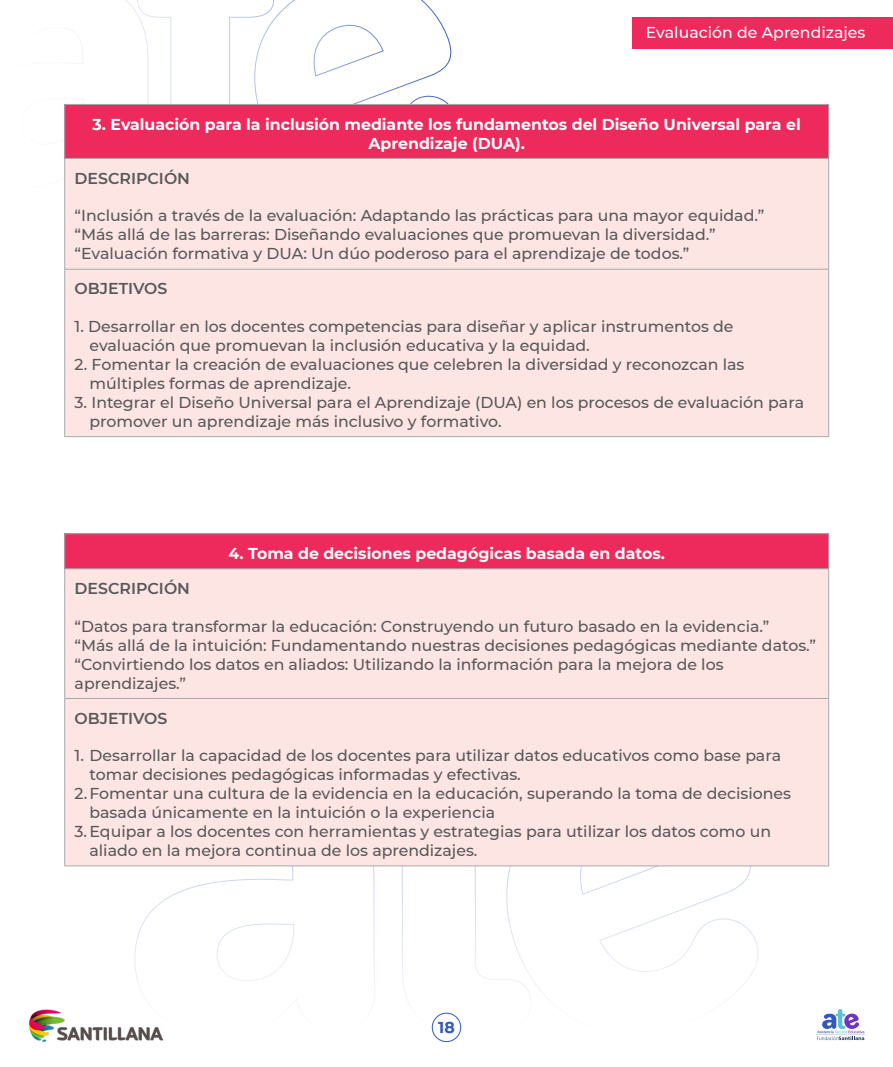
<style>
.page{position:relative;width:893px;height:1067px;background:#fff}
.page>*{position:absolute;margin:0;border:0;box-sizing:border-box;transform-origin:0 0}
.t1{font:500 15.75px/18.9px "Montserrat";color:#57585a}
.t2{font:700 15.75px/18.9px "Montserrat";color:#fff;text-align:center}
.t3{font:600 15.75px "Montserrat";color:#57585a}
.t4{font:500 15.75px "Montserrat";color:#fff}
.t5{font:700 15.75px "Montserrat";color:#3057c2}
</style>
<div class="page">
<svg style="left:134px;top:866px;width:226px;height:135px"></svg>
<svg style="left:531px;top:866px;width:230px;height:134px"></svg>
<svg style="left:360px;top:866px;width:171px;height:172px"></svg>
<svg style="left:274px;top:0;width:178px;height:104px"></svg>
<svg style="left:74px;top:0;width:200px;height:104px"></svg>
<svg style="left:816px;top:1009px;width:49px;height:31px"></svg>
<img style="left:30px;top:1009px;width:133px;height:33px">
<div style="left:432px;top:1012px;width:29px;height:30px;border:1px solid #3057c2;border-radius:50%"></div>
<div style="left:65px;top:533px;width:764px;height:36px;background:#ee2a5c"></div>
<div style="left:65px;top:569px;width:763px;height:296px;background:#fde5e3"></div>
<hr style="left:64px;top:533px;width:765px;height:1px;background:#a8a9ad">
<hr style="left:64px;top:534px;width:1px;height:34px;background:#a8a9ad">
<hr style="left:828px;top:534px;width:1px;height:34px;background:#a8a9ad">
<hr style="left:64px;top:568px;width:765px;height:1px;background:#a8a9ad">
<hr style="left:64px;top:569px;width:1px;height:129px;background:#a8a9ad">
<hr style="left:828px;top:569px;width:1px;height:129px;background:#a8a9ad">
<hr style="left:64px;top:698px;width:765px;height:1px;background:#a8a9ad">
<hr style="left:64px;top:698px;width:1px;height:167px;background:#a8a9ad">
<hr style="left:828px;top:698px;width:1px;height:167px;background:#a8a9ad">
<hr style="left:64px;top:865px;width:765px;height:1px;background:#a8a9ad">
<div style="left:632px;top:17px;width:261px;height:32px;background:#ee2a5c"></div>
<div style="left:65px;top:104px;width:764px;height:54px;background:#ee2a5c"></div>
<div style="left:65px;top:159px;width:763px;height:277px;background:#fde5e3"></div>
<hr style="left:64px;top:104px;width:765px;height:1px;background:#a8a9ad">
<hr style="left:64px;top:105px;width:1px;height:53px;background:#a8a9ad">
<hr style="left:828px;top:105px;width:1px;height:53px;background:#a8a9ad">
<hr style="left:64px;top:158px;width:765px;height:1px;background:#a8a9ad">
<hr style="left:64px;top:159px;width:1px;height:110px;background:#a8a9ad">
<hr style="left:828px;top:159px;width:1px;height:110px;background:#a8a9ad">
<hr style="left:64px;top:269px;width:765px;height:1px;background:#a8a9ad">
<hr style="left:64px;top:269px;width:1px;height:167px;background:#a8a9ad">
<hr style="left:828px;top:269px;width:1px;height:167px;background:#a8a9ad">
<hr style="left:64px;top:436px;width:765px;height:1px;background:#a8a9ad">
<p class="t4" style="left:646px;top:21px;width:221px">Evaluación de Aprendizajes</p>
<p class="t2" style="left:93px;top:114px;width:710px">3. Evaluación para la inclusión mediante los fundamentos del Diseño Universal para el<br>Aprendizaje (DUA).</p>
<p class="t3" style="left:75px;top:167px;width:117px">DESCRIPCIÓN</p>
<p class="t1" style="left:75px;top:206px;width:691px">“Inclusión a través de la evaluación: Adaptando las prácticas para una mayor equidad.”</p>
<p class="t1" style="left:75px;top:225px;width:642px">“Más allá de las barreras: Diseñando evaluaciones que promuevan la diversidad.”</p>
<p class="t1" style="left:75px;top:243px;width:616px">“Evaluación formativa y DUA: Un dúo poderoso para el aprendizaje de todos.”</p>
<p class="t3" style="left:75px;top:277px;width:94px">OBJETIVOS</p>
<p class="t1" style="left:90px;top:316px;width:645px;text-indent:-15px">1. Desarrollar en los docentes competencias para diseñar y aplicar instrumentos de evaluación que promuevan la inclusión educativa y la equidad.</p>
<p class="t1" style="left:90px;top:354px;width:656px;text-indent:-15px">2. Fomentar la creación de evaluaciones que celebren la diversidad y reconozcan las múltiples formas de aprendizaje.</p>
<p class="t1" style="left:90px;top:392px;width:716px;text-indent:-15px">3. Integrar el Diseño Universal para el Aprendizaje (DUA) en los procesos de evaluación para promover un aprendizaje más inclusivo y formativo.</p>
<p class="t2" style="left:228px;top:543px;width:438px">4. Toma de decisiones pedagógicas basada en datos.</p>
<p class="t3" style="left:75px;top:577px;width:117px">DESCRIPCIÓN</p>
<p class="t1" style="left:75px;top:616px;width:743px">“Datos para transformar la educación: Construyendo un futuro basado en la evidencia.”<br>“Más allá de la intuición: Fundamentando nuestras decisiones pedagógicas mediante datos.” “Convirtiendo los datos en aliados: Utilizando la información para la mejora de los aprendizajes.”</p>
<p class="t3" style="left:75px;top:707px;width:94px">OBJETIVOS</p>
<p class="t1" style="left:90px;top:745px;width:693px;text-indent:-15px">1. Desarrollar la capacidad de los docentes para utilizar datos educativos como base para tomar decisiones pedagógicas informadas y efectivas.</p>
<p class="t1" style="left:90px;top:783px;width:703px;text-indent:-15px">2. Fomentar una cultura de la evidencia en la educación, superando la toma de decisiones basada únicamente en la intuición o la experiencia</p>
<p class="t1" style="left:90px;top:821px;width:683px;text-indent:-15px">3.Equipar a los docentes con herramientas y estrategias para utilizar los datos como un aliado en la mejora continua de los aprendizajes.</p>
<p class="t5" style="left:438px;top:1015px;width:18px">18</p>
</div>
